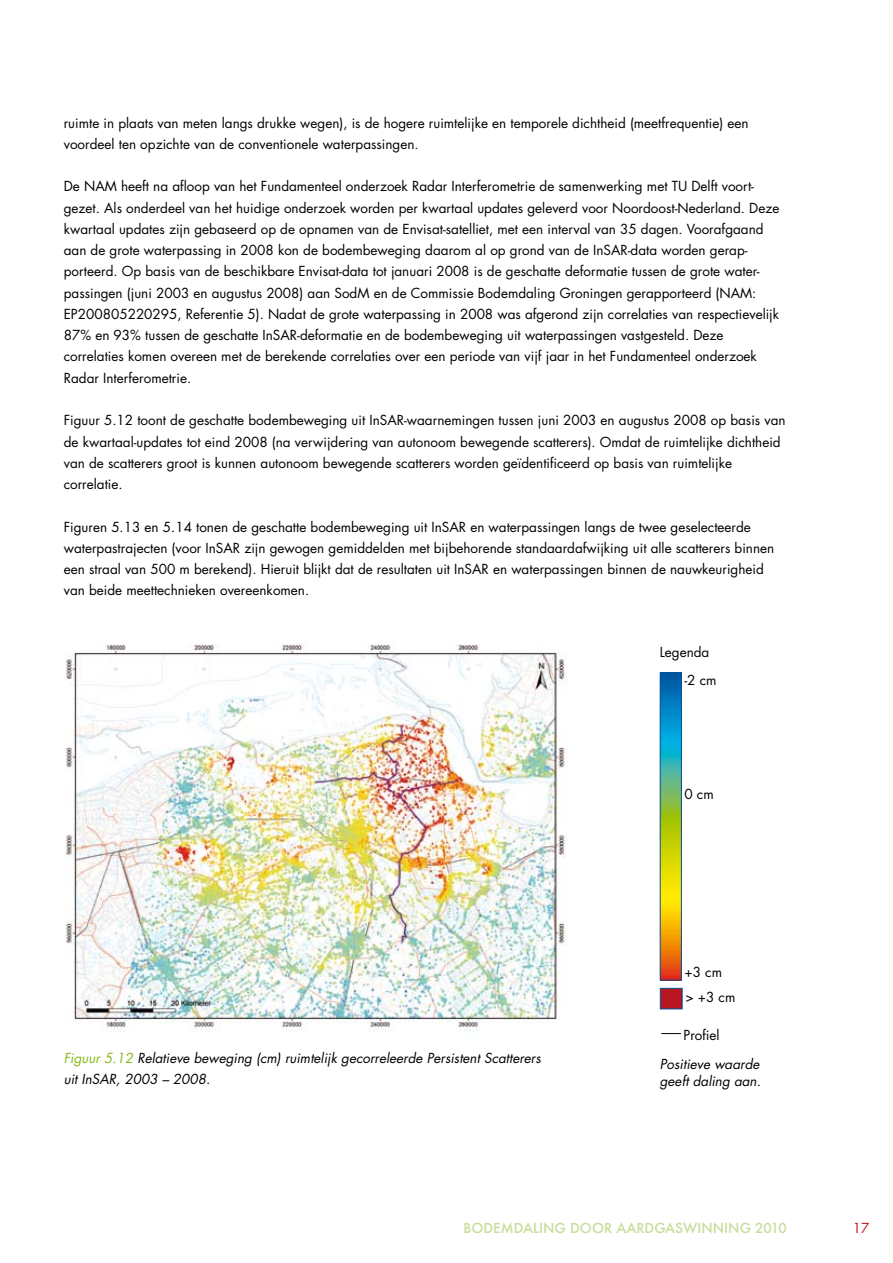
<style>
.page{position:relative;width:893px;height:1263px;background:#fff}
.page>*{position:absolute;margin:0;border:0;box-sizing:border-box;transform-origin:0 0}
.t1{font:13.5px/21.3px "Futura";color:#000}
.t2{font:italic 13.5px/21.3px "Futura";color:#000}
.t3{font:500 13.5px "Futura";color:#c9dc99}
.t4{font:13.5px "Futura";color:#b51621}
.s1{color:#86b918}
</style>
<div class="page">
<img style="left:65px;top:643px;width:502px;height:389px">
<svg style="left:661px;top:1033px;width:20px;height:1px"></svg>
<div style="left:660px;top:988px;width:22px;height:21px;background:#b51621;border:1px solid #00519e"></div>
<svg style="left:662px;top:674px;width:18px;height:304px;background:#8dab4e"></svg>
<div style="left:660px;top:672px;width:22px;height:308px;border:1px solid #00519e"></div>
<p class="t1" style="left:64px;top:112px;width:686px">ruimte in plaats van meten langs drukke wegen), is de hogere ruimtelijke en temporele dichtheid (meetfrequentie) een voordeel ten opzichte van de conventionele waterpassingen.</p>
<p class="t1" style="left:64px;top:176px;width:717px">De NAM heeft na afloop van het Fundamenteel onderzoek Radar Interferometrie de samenwerking met TU Delft voort&shy;gezet. Als onderdeel van het huidige onderzoek worden per kwartaal updates geleverd voor Noordoost-Nederland. Deze kwartaal updates zijn gebaseerd op de opnamen van de Envisat-satelliet, met een interval van 35 dagen. Voorafgaand aan de grote waterpassing in 2008 kon de bodembeweging daarom al op grond van de InSAR-data worden gerap&shy;porteerd. Op basis van de beschikbare Envisat-data tot januari 2008 is de geschatte deformatie tussen de grote water&shy;passingen (juni 2003 en augustus 2008) aan SodM en de Commissie Bodemdaling Groningen gerapporteerd (NAM:<br>EP200805220295, Referentie 5). Nadat de grote waterpassing in 2008 was afgerond zijn correlaties van respectievelijk 87% en 93% tussen de geschatte InSAR-deformatie en de bodembeweging uit waterpassingen vastgesteld. Deze correlaties komen overeen met de berekende correlaties over een periode van vijf jaar in het Fundamenteel onderzoek Radar Interferometrie.</p>
<p class="t1" style="left:64px;top:409px;width:723px">Figuur 5.12 toont de geschatte bodembeweging uit InSAR-waarnemingen tussen juni 2003 en augustus 2008 op basis van de kwartaal-updates tot eind 2008 (na verwijdering van autonoom bewegende scatterers). Omdat de ruimtelijke dichtheid van de scatterers groot is kunnen autonoom bewegende scatterers worden geïdentificeerd op basis van ruimtelijke correlatie.</p>
<p class="t1" style="left:64px;top:516px;width:712px">Figuren 5.13 en 5.14 tonen de geschatte bodembeweging uit InSAR en waterpassingen langs de twee geselecteerde waterpastrajecten (voor InSAR zijn gewogen gemiddelden met bijbehorende standaardafwijking uit alle scatterers binnen een straal van 500 m berekend). Hieruit blijkt dat de resultaten uit InSAR en waterpassingen binnen de nauwkeurigheid van beide meettechnieken overeenkomen.</p>
<p class="t1" style="left:684px;top:638px;width:34px;line-height:28.2px;text-indent:-25px">Legenda -2 cm</p>
<p class="t1" style="left:684px;top:783px;width:31px">0 cm</p>
<p class="t2" style="left:64px;top:1047px;width:478px"><span class="s1">Figuur 5.12</span> Relatieve beweging (cm) ruimtelijk gecorreleerde Persistent Scatterers uit InSAR, 2003 – 2008.</p>
<p class="t1" style="left:684px;top:959px;width:52px;line-height:25.3px">+3 cm<br>&gt; +3 cm</p>
<p class="t1" style="left:684px;top:1024px;width:37px">Profiel</p>
<p class="t2" style="left:660px;top:1056px;width:103px;line-height:16.2px">Positieve waarde geeft daling aan.</p>
<p class="t3" style="left:463px;top:1219px;width:49px">BODEMDA</p>
<p class="t3" style="left:533px;top:1219px;width:122px">LING DOOR AARDGAS</p>
<p class="t3" style="left:683px;top:1219px;width:105px">WINNING 2010</p>
<p class="t4" style="left:853px;top:1219px;width:18px">17</p>
</div>
